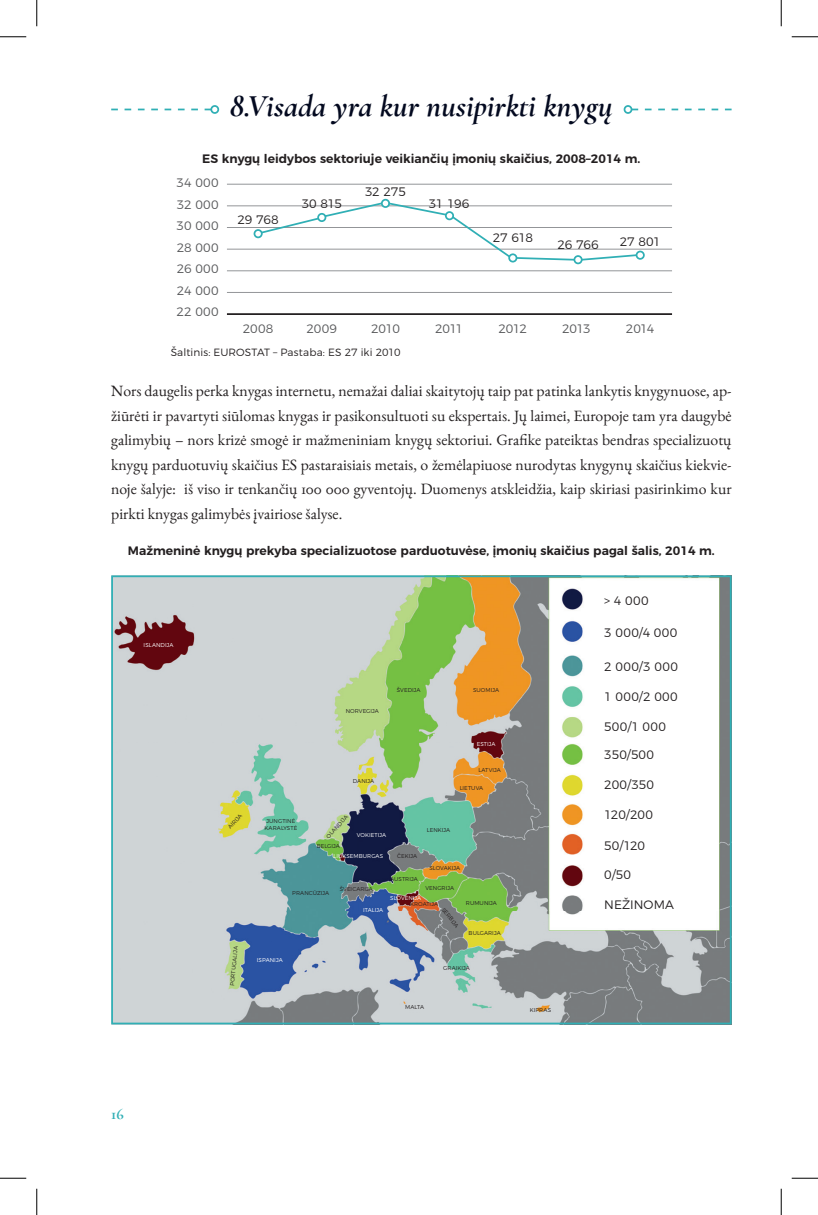
<style>
.page{position:relative;width:818px;height:1215px;background:#fff}
.page>*{position:absolute;margin:0;border:0;box-sizing:border-box;transform-origin:0 0}
.t1{font:italic 700 31.5px "Cormorant Garamond";color:#03091f}
.t2{font:15.75px/24.5px "EB Garamond";color:#231f20;text-align:justify}
.t3{font:700 15.75px "Cormorant Garamond";color:#30afb5}
.t4{font:600 12.25px "Montserrat";color:#231f20}
.t5{font:300 12.25px "Montserrat";letter-spacing:.005em;color:#231f20}
.t6{font:300 12.25px/21.5px "Montserrat";color:#57585a}
.t7{font:300 10.5px "Montserrat";letter-spacing:.015em;color:#231f20}
.t8{font:300 5.6px "Montserrat";letter-spacing:.01em;color:#231f20}
.t9{font:300 5.6px "Montserrat";letter-spacing:.01em;color:#fff}
</style>
<div class="page">
<svg style="left:111px;top:109px;width:99px;height:1px"></svg>
<div style="left:210px;top:105px;width:9px;height:9px;border:2px solid #30afb5;border-radius:50%"></div>
<svg style="left:632px;top:109px;width:99px;height:1px"></svg>
<div style="left:623px;top:105px;width:9px;height:9px;border:2px solid #30afb5;border-radius:50%"></div>
<hr style="left:227px;top:184px;width:445px;height:1px;background:#939598">
<hr style="left:227px;top:205px;width:445px;height:1px;background:#939598">
<hr style="left:227px;top:227px;width:445px;height:1px;background:#939598">
<hr style="left:227px;top:249px;width:445px;height:1px;background:#939598">
<hr style="left:227px;top:270px;width:445px;height:1px;background:#939598">
<hr style="left:227px;top:292px;width:445px;height:1px;background:#939598">
<hr style="left:227px;top:313px;width:445px;height:2px;background:#231f20">
<div style="left:573px;top:255px;width:9px;height:9px;border:2px solid #30afb5;border-radius:50%"></div>
<div style="left:381px;top:199px;width:9px;height:9px;border:2px solid #30afb5;border-radius:50%"></div>
<div style="left:635px;top:251px;width:9px;height:9px;border:2px solid #30afb5;border-radius:50%"></div>
<div style="left:253px;top:229px;width:10px;height:9px;border:2px solid #30afb5;border-radius:50%"></div>
<div style="left:508px;top:253px;width:9px;height:9px;border:2px solid #30afb5;border-radius:50%"></div>
<svg style="left:259px;top:201px;width:379px;height:60px"></svg>
<img style="left:114px;top:578px;width:614px;height:443px">
<div style="left:111px;top:575px;width:620px;height:449px;border:2px solid #30afb5"></div>
<div style="left:587px;top:589px;width:128px;height:338px;background:#fff"></div>
<svg style="left:0;top:36px;width:26px;height:1px"></svg>
<svg style="left:791px;top:36px;width:27px;height:1px"></svg>
<svg style="left:0;top:1177px;width:26px;height:1px"></svg>
<svg style="left:791px;top:1177px;width:27px;height:1px"></svg>
<svg style="left:36px;top:0;width:1px;height:26px"></svg>
<svg style="left:36px;top:1188px;width:1px;height:26px"></svg>
<svg style="left:781px;top:0;width:1px;height:26px"></svg>
<svg style="left:781px;top:1188px;width:1px;height:26px"></svg>
<h1 class="t1" style="left:230px;top:87px;width:384px">8.Visada yra kur nusipirkti knygų</h1>
<p class="t4" style="left:202px;top:149px;width:439px">ES knygų leidybos sektoriuje veikiančių įmonių skaičius, 2008–2014 m.</p>
<p class="t6" style="left:176px;top:171px;width:44px">34 000<br>32 000</p>
<p class="t6" style="left:176px;top:214px;width:44px">30 000</p>
<p class="t6" style="left:177px;top:236px;width:44px">28 000</p>
<p class="t6" style="left:177px;top:257px;width:43px">26 000</p>
<p class="t6" style="left:177px;top:279px;width:43px">24 000</p>
<p class="t5" style="left:237px;top:210px;width:43px">29 768</p>
<p class="t5" style="left:302px;top:194px;width:42px">30 815</p>
<p class="t5" style="left:365px;top:182px;width:42px">32 275</p>
<p class="t5" style="left:429px;top:194px;width:42px">31 196</p>
<p class="t5" style="left:492px;top:228px;width:42px">27 618</p>
<p class="t5" style="left:557px;top:235px;width:43px">26 766</p>
<p class="t5" style="left:619px;top:232px;width:42px">27 801</p>
<p class="t6" style="left:176px;top:300px;width:44px">22 000</p>
<p class="t7" style="left:171px;top:344px;width:231px">Šaltinis: EUROSTAT – Pastaba: ES 27 iki 2010</p>
<p class="t6" style="left:243px;top:317px;width:32px">2008</p>
<p class="t6" style="left:306px;top:317px;width:32px">2009</p>
<p class="t6" style="left:371px;top:317px;width:30px">2010</p>
<p class="t6" style="left:435px;top:317px;width:30px">2011</p>
<p class="t6" style="left:498px;top:317px;width:30px">2012</p>
<p class="t6" style="left:562px;top:317px;width:30px">2013</p>
<p class="t6" style="left:626px;top:317px;width:30px">2014</p>
<p class="t2" style="left:111px;top:378px;width:622px">Nors daugelis perka knygas internetu, nemažai daliai skaitytojų taip pat patinka lankytis knygynuose, ap&shy;žiūrėti ir pavartyti siūlomas knygas ir pasikonsultuoti su ekspertais. Jų laimei, Europoje tam yra daugybė galimybių – nors krizė smogė ir mažmeniniam knygų sektoriui. Grafike pateiktas bendras specializuotų knygų parduotuvių skaičius ES pastaraisiais metais, o žemėlapiuose nurodytas knygynų skaičius kiekvie&shy;noje šalyje: iš viso ir tenkančių 100 000 gyventojų. Duomenys atskleidžia, kaip skiriasi pasirinkimo kur pirkti knygas galimybės įvairiose šalyse.</p>
<p class="t4" style="left:128px;top:541px;width:588px">Mažmeninė knygų prekyba specializuotose parduotuvėse, įmonių skaičius pagal šalis, 2014 m.</p>
<p class="t5" style="left:604px;top:590px;width:46px">&gt; 4 000</p>
<p class="t5" style="left:604px;top:623px;width:75px">3 000/4 000</p>
<p class="t5" style="left:604px;top:656px;width:75px">2 000/3 000</p>
<p class="t5" style="left:604px;top:687px;width:75px">1 000/2 000</p>
<p class="t5" style="left:604px;top:717px;width:63px">500/1 000</p>
<p class="t5" style="left:604px;top:744px;width:51px">350/500</p>
<p class="t5" style="left:604px;top:775px;width:51px">200/350</p>
<p class="t5" style="left:604px;top:805px;width:50px">120/200</p>
<p class="t5" style="left:604px;top:835px;width:42px">50/120</p>
<p class="t5" style="left:604px;top:864px;width:28px">0/50</p>
<p class="t5" style="left:604px;top:895px;width:71px">NEŽINOMA</p>
<p class="t8" style="left:228px;top:985px;width:41px;rotate:-85deg">PORTUGALIJA</p>
<p class="t9" style="left:144px;top:640px;width:31px">ISLANDIJA</p>
<p class="t8" style="left:397px;top:685px;width:25px">ŠVEDIJA</p>
<p class="t8" style="left:473px;top:685px;width:28px">SUOMIJA</p>
<p class="t8" style="left:346px;top:706px;width:35px">NORVEGIJA</p>
<p class="t9" style="left:476px;top:739px;width:20px">ESTIJA</p>
<p class="t8" style="left:478px;top:765px;width:24px">LATVIJA</p>
<p class="t8" style="left:353px;top:776px;width:23px">DANIJA</p>
<p class="t8" style="left:459px;top:783px;width:25px">LIETUVA</p>
<p class="t8" style="left:226px;top:825px;width:20px;rotate:-49deg">AIRIJA</p>
<p class="t8" style="left:324px;top:834px;width:31px;rotate:-48deg">OLANDIJA</p>
<p class="t8" style="left:266px;top:816px;width:31px">JUNGTINĖ</p>
<p class="t8" style="left:264px;top:823px;width:34px">KARALYSTĖ</p>
<p class="t8" style="left:427px;top:826px;width:25px">LENKIJA</p>
<p class="t9" style="left:357px;top:830px;width:31px">VOKIETIJA</p>
<p class="t8" style="left:317px;top:842px;width:25px">BELGIJA</p>
<p class="t9" style="left:333px;top:851px;width:51px">LIUKSEMBURGAS</p>
<p class="t8" style="left:397px;top:851px;width:21px">ČEKIJA</p>
<p class="t8" style="left:429px;top:863px;width:32px">SLOVAKIJA</p>
<p class="t8" style="left:390px;top:874px;width:29px">AUSTRIJA</p>
<p class="t8" style="left:425px;top:883px;width:30px">VENGRIJA</p>
<p class="t8" style="left:446px;top:905px;width:25px;rotate:52deg">SERBIJA</p>
<p class="t8" style="left:340px;top:885px;width:35px">ŠVEICARIJA</p>
<p class="t8" style="left:292px;top:889px;width:38px">PRANCŪZIJA</p>
<p class="t9" style="left:390px;top:893px;width:33px">SLOVĖNIJA</p>
<p class="t8" style="left:466px;top:898px;width:32px">RUMUNIJA</p>
<p class="t8" style="left:410px;top:899px;width:29px">KROATIJA</p>
<p class="t9" style="left:363px;top:905px;width:21px">ITALIJA</p>
<p class="t8" style="left:468px;top:928px;width:34px">BULGARIJA</p>
<p class="t9" style="left:257px;top:955px;width:27px">ISPANIJA</p>
<p class="t8" style="left:443px;top:963px;width:28px">GRAIKIJA</p>
<p class="t3" style="left:111px;top:1104px;width:14px">16</p>
<p class="t8" style="left:405px;top:1002px;width:20px">MALTA</p>
<p class="t8" style="left:530px;top:1005px;width:23px">KIPRAS</p>
</div>
